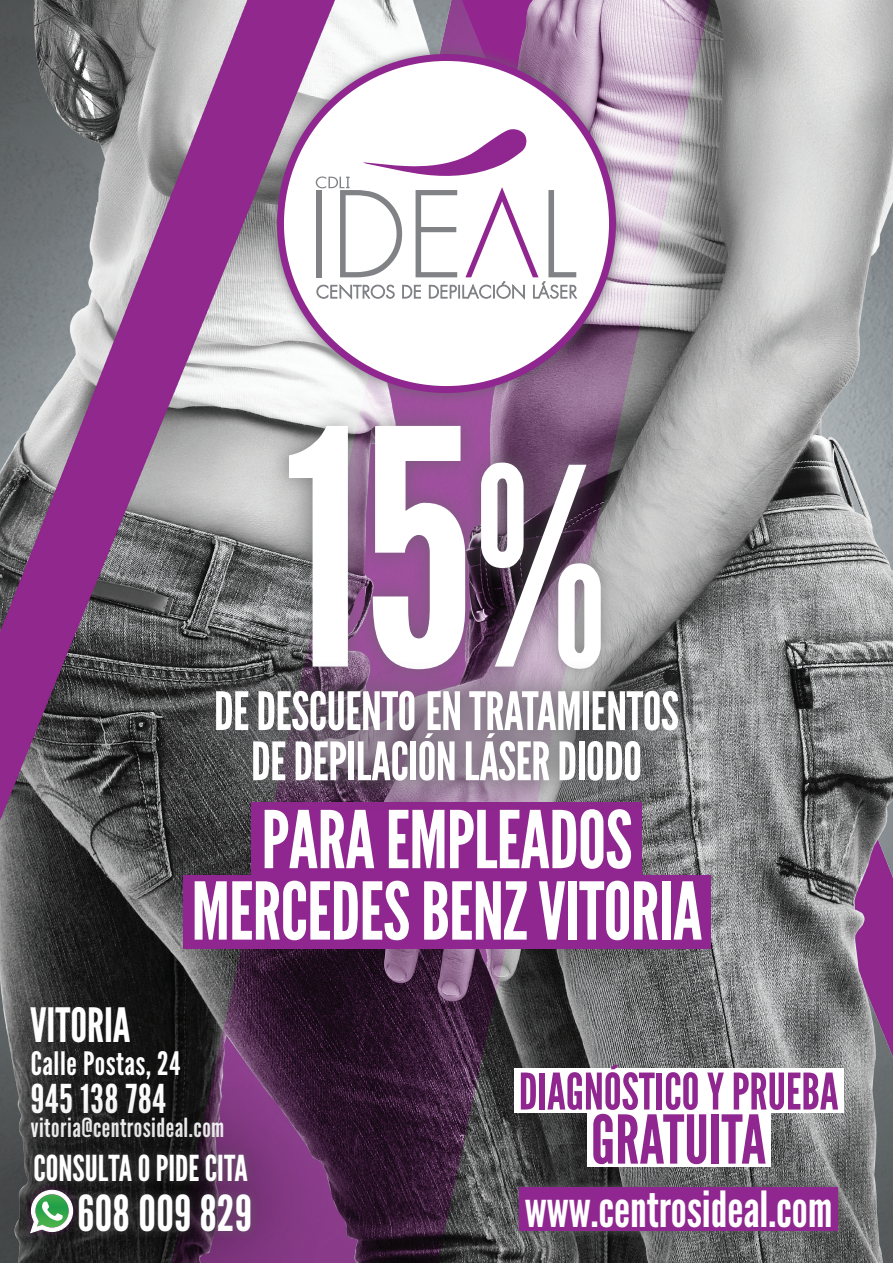
<style>
.page{position:relative;width:893px;height:1263px;background:#fff}
.page>*{position:absolute;margin:0;border:0;box-sizing:border-box;transform-origin:0 0}
.t1{font:327.3px "League Gothic";color:#fff}
.t2{font:79.35px "League Gothic";letter-spacing:-.01em;color:#fff}
.t3{font:67.05px "League Gothic";color:#90268f}
.t4{font:52.8px/50.1px "League Gothic";letter-spacing:-.01em;color:#fff;text-align:center}
.t5{font:50.25px "League Gothic";color:#90268f}
.t6{font:49.8px "League Gothic";color:#fff}
.t7{font:49.5px "League Gothic";letter-spacing:.01em;color:#fff}
.t8{font:47.25px "League Gothic";color:#fff}
.t9{font:39.75px "League Gothic";letter-spacing:.02em;color:#fff}
.t10{font:35.7px "League Gothic";color:#fff}
.t11{font:32.25px "League Gothic";letter-spacing:.02em;color:#fff}
.t12{font:26.25px "League Gothic";letter-spacing:.02em;color:#fff}
.s1{font-size:274.5px}
</style>
<div class="page">
<img style="left:0;top:0;width:893px;height:1263px">
<div style="left:252px;top:803px;width:390px;height:72px;background:#90268f"></div>
<div style="left:183px;top:875px;width:527px;height:73px;background:#90268f"></div>
<div style="left:265px;top:42px;width:363px;height:363px;background:#636366;opacity:.81"></div>
<div style="left:280px;top:57px;width:332px;height:332px;background:#fff;border-radius:50%"></div>
<svg style="left:316px;top:129px;width:262px;height:171px"></svg>
<div style="left:510px;top:1177px;width:337px;height:63px;background:#636366;opacity:.95"></div>
<div style="left:520px;top:1187px;width:318px;height:43px;background:#90268f"></div>
<div style="left:270px;top:406px;width:351px;height:283px;background:#636366;opacity:.7"></div>
<div style="left:0;top:949px;width:277px;height:247px;background:#231f20;opacity:.75"></div>
<div style="left:0;top:1075px;width:328px;height:188px;background:#000;opacity:.75"></div>
<div style="left:69px;top:1185px;width:191px;height:56px;background:#636366;opacity:.6"></div>
<div style="left:25px;top:1145px;width:232px;height:45px;background:#636366;opacity:.6"></div>
<div style="left:23px;top:1182px;width:58px;height:58px;background:#90268f;opacity:.46"></div>
<svg style="left:29px;top:1189px;width:45px;height:45px"></svg>
<div style="left:184px;top:660px;width:524px;height:152px;background:#636366;opacity:.75"></div>
<div style="left:514px;top:1068px;width:330px;height:44px;background:#fff"></div>
<div style="left:587px;top:1110px;width:184px;height:57px;background:#fff"></div>
<p class="t1" style="left:285px;top:355px;width:324px">15<span class="s1">%</span></p>
<p class="t4" style="left:214px;top:686px;width:466px">DE DESCUENTO EN TRATAMIENTOS<br>DE DEPILACIÓN LÁSER DIODO</p>
<p class="t8" style="left:30px;top:997px;width:102px">VITORIA</p>
<p class="t2" style="left:261px;top:793px;width:373px">PARA EMPLEADOS</p>
<p class="t2" style="left:191px;top:864px;width:512px">MERCEDES BENZ VITORIA</p>
<p class="t11" style="left:31px;top:1044px;width:151px">Calle Postas, 24</p>
<p class="t9" style="left:31px;top:1075px;width:136px">945 138 784</p>
<p class="t12" style="left:31px;top:1112px;width:195px">vitoria@centrosideal.com</p>
<p class="t10" style="left:34px;top:1147px;width:216px">CONSULTA O PIDE CITA</p>
<p class="t7" style="left:78px;top:1184px;width:176px">608 009 829</p>
<p class="t5" style="left:519px;top:1062px;width:321px">DIAGNÓSTICO Y PRUEBA</p>
<p class="t3" style="left:591px;top:1100px;width:177px">GRATUITA</p>
<p class="t6" style="left:525px;top:1180px;width:309px">www.centrosideal.com</p>
</div>
